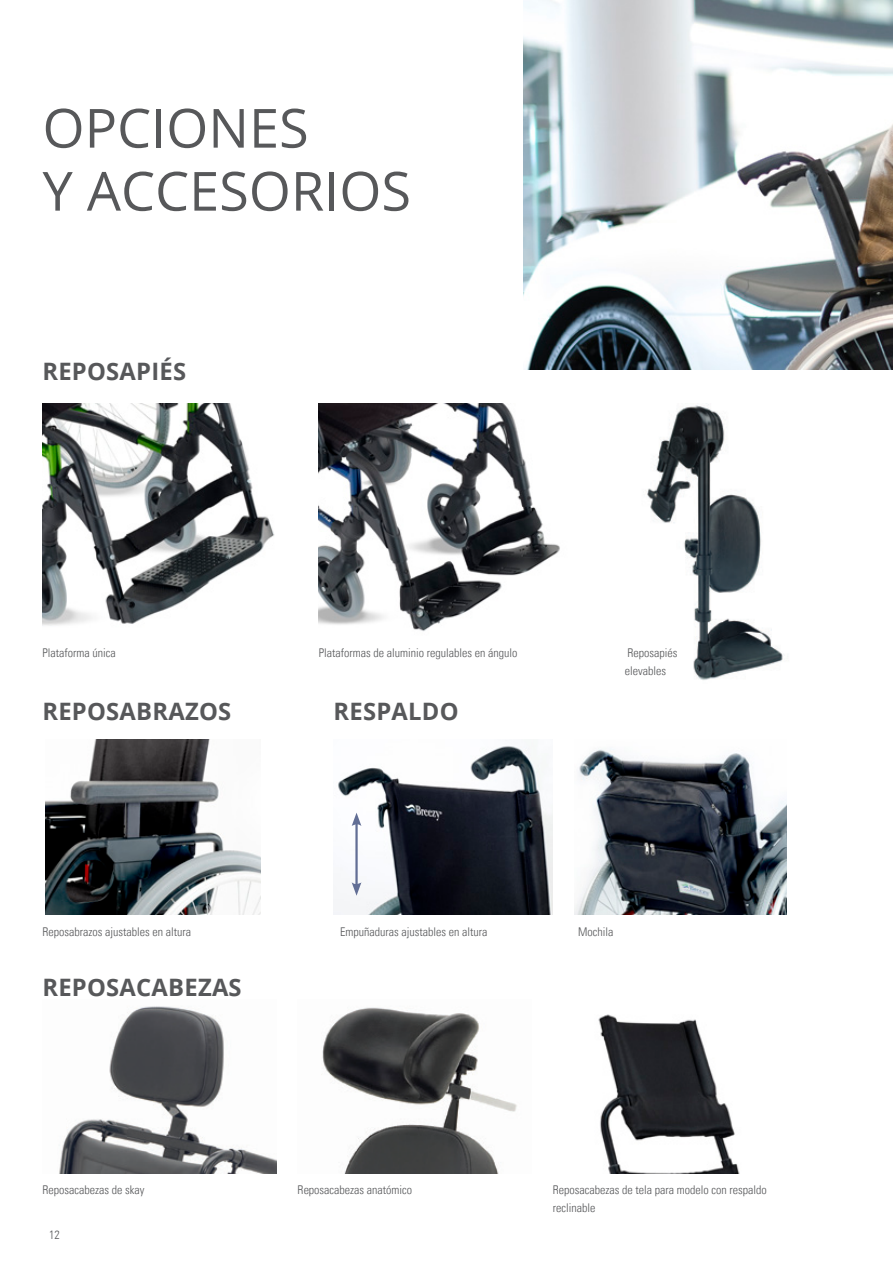
<style>
.page{position:relative;width:893px;height:1263px;background:#fff}
.page>*{position:absolute;margin:0;border:0;box-sizing:border-box;transform-origin:0 0}
.Head_innen_Open_Sans{font:54px/63px "Open Sans";color:#57585a}
.NEW_Sub-Heading{font:700 24px "Open Sans";letter-spacing:.01em;color:#57585a}
.Legend_light_cond_Un{font:12px/18px "Univers Com 47 Light Cond";color:#57585a}
</style>
<div class="page">
<img style="left:43px;top:404px;width:232px;height:222px">
<img style="left:319px;top:404px;width:241px;height:227px">
<img style="left:647px;top:405px;width:136px;height:275px">
<img style="left:334px;top:746px;width:219px;height:168px">
<img style="left:46px;top:740px;width:214px;height:174px">
<img style="left:574px;top:748px;width:213px;height:166px">
<hr style="left:355px;top:822px;width:3px;height:64px;background:#626e95">
<svg style="left:352px;top:813px;width:9px;height:13px"></svg>
<svg style="left:352px;top:882px;width:9px;height:14px"></svg>
<img style="left:59px;top:1006px;width:217px;height:168px">
<img style="left:321px;top:1007px;width:196px;height:167px">
<img style="left:598px;top:1014px;width:142px;height:160px">
<img style="left:523px;top:0;width:370px;height:370px">
<p class="Head_innen_Open_Sans" style="left:43px;top:95px;width:370px">OPCIONES<br>Y ACCESORIOS</p>
<p class="NEW_Sub-Heading" style="left:43px;top:354px;width:145px">REPOSAPIÉS</p>
<p class="Legend_light_cond_Un" style="left:43px;top:643px;width:75px">Plataforma única</p>
<p class="Legend_light_cond_Un" style="left:319px;top:643px;width:200px">Plataformas de aluminio regulables en ángulo</p>
<p class="NEW_Sub-Heading" style="left:43px;top:694px;width:190px">REPOSABRAZOS</p>
<p class="NEW_Sub-Heading" style="left:334px;top:694px;width:126px">RESPALDO</p>
<p class="Legend_light_cond_Un" style="left:625px;top:643px;width:54px">Reposapiés elevables</p>
<p class="Legend_light_cond_Un" style="left:43px;top:922px;width:150px">Reposabrazos ajustables en altura</p>
<p class="NEW_Sub-Heading" style="left:43px;top:971px;width:201px">REPOSACABEZAS</p>
<p class="Legend_light_cond_Un" style="left:340px;top:922px;width:149px">Empuñaduras ajustables en altura</p>
<p class="Legend_light_cond_Un" style="left:578px;top:922px;width:37px">Mochila</p>
<p class="Legend_light_cond_Un" style="left:43px;top:1181px;width:103px">Reposacabezas de skay</p>
<p class="Legend_light_cond_Un" style="left:298px;top:1181px;width:116px">Reposacabezas anatómico</p>
<p class="Legend_light_cond_Un" style="left:49px;top:1225px;width:12px">12</p>
<p class="Legend_light_cond_Un" style="left:553px;top:1181px;width:215px">Reposacabezas de tela para modelo con respaldo reclinable</p>
</div>
